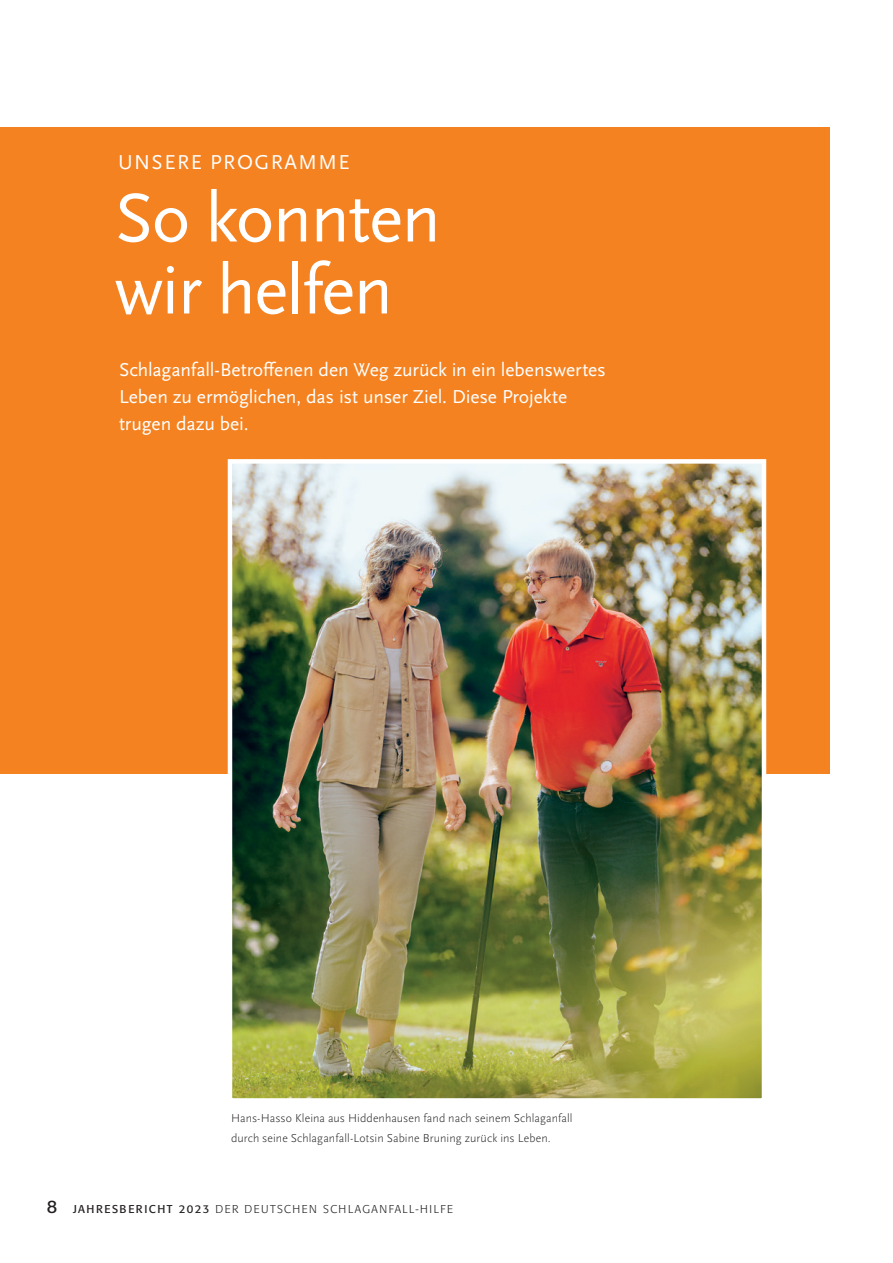
<style>
.page{position:relative;width:893px;height:1263px;background:#fff}
.page>*{position:absolute;margin:0;border:0;box-sizing:border-box;transform-origin:0 0}
.t1{font:72px/72px "Scala Sans OT";letter-spacing:-.02em;color:#fff}
.t2{font:21px "Scala Sans OT";letter-spacing:.07em;color:#fff}
.t3{font:19.5px/27px "Scala Sans OT";letter-spacing:-.005em;color:#fff}
.t4{font:18px "Formata";color:#231f20}
.t5{font:300 12px/19.5px "Scala Sans OT";letter-spacing:.005em;color:#231f20}
.t6{font:300 11.25px "Formata";letter-spacing:.13em;color:#231f20}
.s1{font-weight:400}
</style>
<div class="page">
<div style="left:0;top:128px;width:829px;height:646px;background:#f58220"></div>
<img style="left:233px;top:464px;width:528px;height:634px">
<div style="left:228px;top:459px;width:538px;height:644px;border:4px solid #fff"></div>
<p class="t2" style="left:118px;top:151px;width:233px">UNSERE PROGRAMME</p>
<h1 class="t1" style="left:115px;top:184px;width:327px">So konnten wir helfen</h1>
<p class="t3" style="left:119px;top:356px;width:488px">Schlaganfall-Betroffenen den Weg zurück in ein lebenswertes<br>Leben zu ermöglichen, das ist unser Ziel. Diese Projekte trugen dazu bei.</p>
<p class="t5" style="left:231px;top:1109px;width:343px">Hans-Hasso Kleina aus Hiddenhausen fand nach seinem Schlaganfall durch seine Schlaganfall-Lotsin Sabine Bruning zurück ins Leben.</p>
<p class="t4" style="left:47px;top:1195px;width:12px">8</p>
<p class="t6" style="left:73px;top:1202px;width:381px"><span class="s1">JAHRESBERICHT 2023</span> DER DEUTSCHEN SCHLAGANFALL-HILFE</p>
</div>
